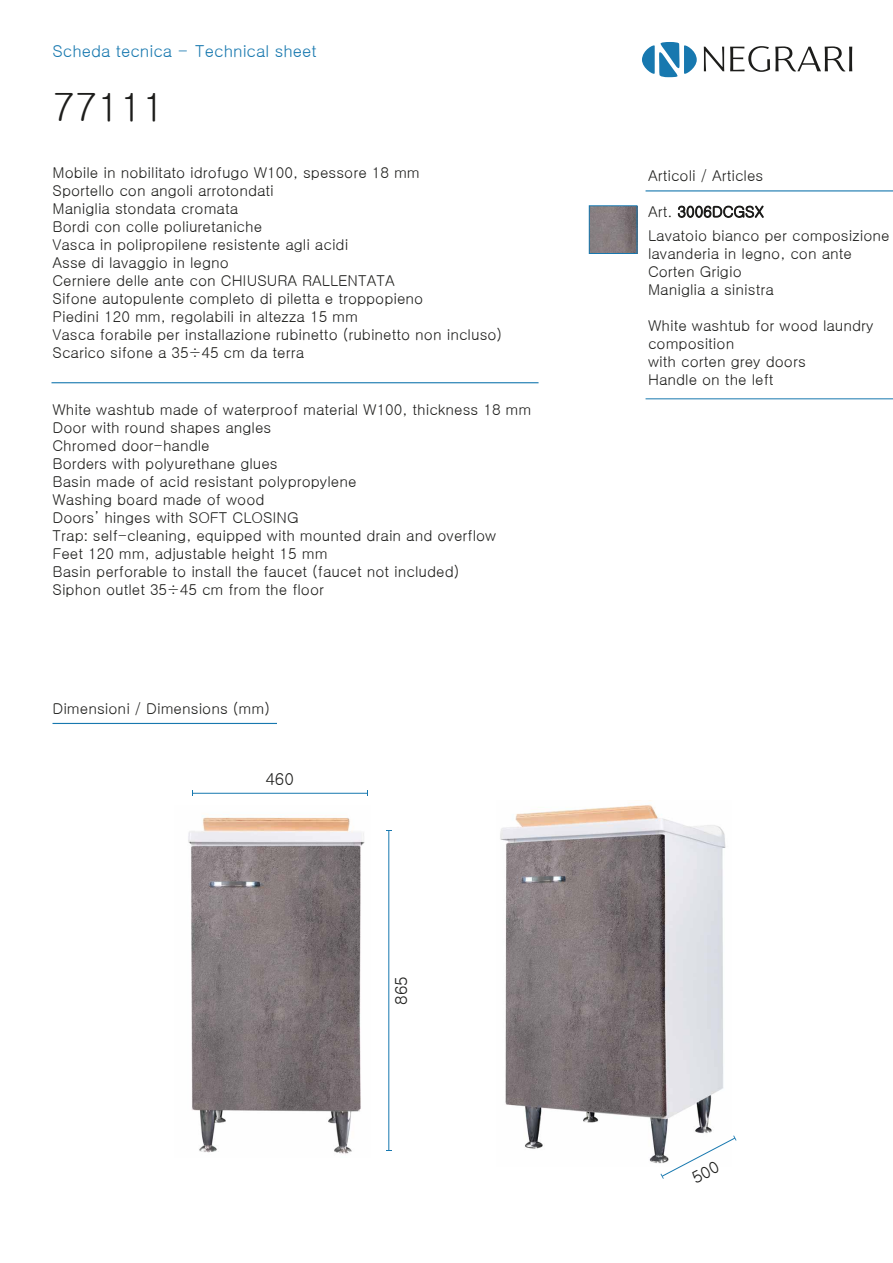
<style>
.page{position:relative;width:893px;height:1263px;background:#fff}
.page>*{position:absolute;margin:0;border:0;box-sizing:border-box;transform-origin:0 0}
.t1{font:39px "Gulim";color:#1d1d1b}
.t2{font:16.65px "Gulim";color:#1d1d1b}
.t3{font:16.5px "Gulim";color:#1778af}
.t4{font:15px/18px "Gulim";color:#1d1d1b}
.s1{font-family:"Arial"}
</style>
<div class="page">
<img style="left:591px;top:207px;width:44px;height:45px">
<img style="left:500px;top:800px;width:226px;height:364px">
<svg style="left:704px;top:47px;width:20px;height:24px"></svg>
<svg style="left:730px;top:46px;width:122px;height:26px"></svg>
<svg style="left:642px;top:42px;width:55px;height:35px"></svg>
<hr style="left:53px;top:723px;width:224px;height:1px;background:#1778af">
<hr style="left:192px;top:793px;width:175px;height:1px;background:#1778af">
<hr style="left:388px;top:830px;width:1px;height:321px;background:#1778af">
<hr style="left:51px;top:382px;width:488px;height:1px;background:#1778af">
<svg style="left:678px;top:205px;width:86px;height:13px"></svg>
<hr style="left:645px;top:190px;width:248px;height:1px;background:#1778af">
<hr style="left:645px;top:398px;width:248px;height:1px;background:#1778af">
<div style="left:589px;top:205px;width:48px;height:49px;border:1px solid #1778af"></div>
<img style="left:188px;top:816px;width:177px;height:338px">
<svg style="left:660px;top:1135px;width:76px;height:44px"></svg>
<p class="t3" style="left:53px;top:43px;width:266px">Scheda tecnica - Technical sheet</p>
<h1 class="t1" style="left:53px;top:88px;width:113px">77111</h1>
<p class="t4" style="left:53px;top:164px;width:451px">Mobile in nobilitato idrofugo W100, spessore 18 mm<br>Sportello con angoli arrotondati<br>Maniglia stondata cromata<br>Bordi con colle poliuretaniche<br>Vasca in polipropilene resistente agli acidi<br>Asse di lavaggio in legno<br>Cerniere delle ante con CHIUSURA RALLENTATA<br>Sifone autopulente completo di piletta e troppopieno<br>Piedini 120 mm, regolabili in altezza 15 mm<br>Vasca forabile per installazione rubinetto (rubinetto non incluso)<br>Scarico sifone a 35÷45 cm da terra</p>
<p class="t4" style="left:53px;top:400px;width:480px">White washtub made of waterproof material W100, thickness 18 mm Door with round shapes angles<br>Chromed door-handle<br>Borders with polyurethane glues<br>Basin made of acid resistant polypropylene<br>Washing board made of wood<br>Doors’ hinges with SOFT CLOSING<br>Trap<span class="s1">:</span> self-cleaning, equipped with mounted drain and overflow<br>Feet 120 mm, adjustable height 15 mm<br>Basin perforable to install the faucet (faucet not included)<br>Siphon outlet 35÷45 cm from the floor</p>
<p class="t4" style="left:53px;top:699px;width:219px">Dimensioni / Dimensions (mm)</p>
<p class="t2" style="left:265px;top:771px;width:30px">460</p>
<p class="t2" style="left:393px;top:1005px;width:30px;rotate:-90deg">865</p>
<p class="t4" style="left:648px;top:167px;width:117px">Articoli / Articles</p>
<p class="t4" style="left:648px;top:200px;width:243px;line-height:24px">Art. 3006DCGSX<br>Lavatoio bianco per composizione</p>
<p class="t4" style="left:648px;top:245px;width:206px">lavanderia in legno, con ante<br>Corten Grigio<br>Maniglia a sinistra</p>
<p class="t4" style="left:648px;top:317px;width:227px">White washtub for wood laundry composition<br>with corten grey doors<br>Handle on the left</p>
</div>
